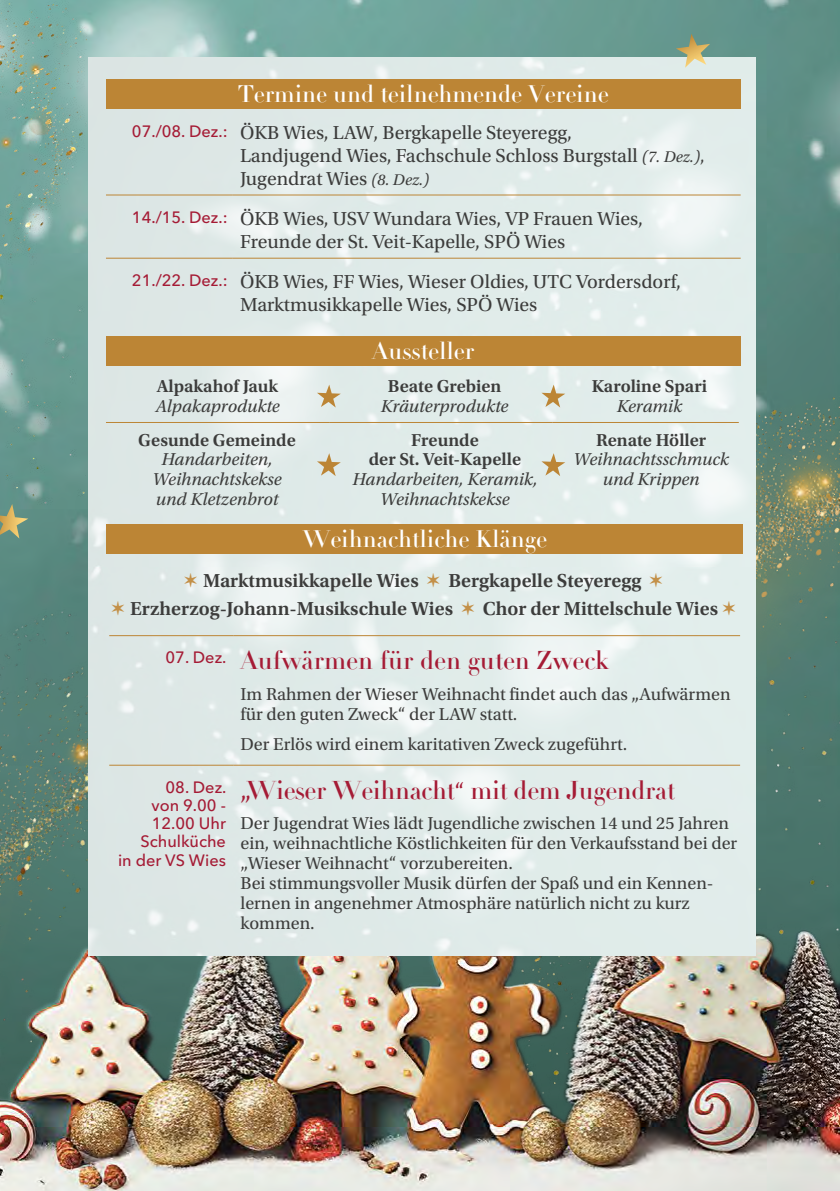
<style>
.page{position:relative;width:840px;height:1191px;background:#fff}
.page>*{position:absolute;margin:0;border:0;box-sizing:border-box;transform-origin:0 0}
.t1{font:25.4px "Didot LT Pro Headline";letter-spacing:-.01em;color:#a51b35}
.t2{font:23.6px "Didot LT Pro Headline";color:#fff}
.t3{font:19.8px/23px "Utopia Std";color:#3c3c3b}
.t4{font:600 19.8px/28px "Utopia Std";color:#3c3c3b;text-align:center}
.t5{font:18.2px/20px "Utopia Std";color:#3c3c3b}
.t6{font:italic 18.2px/20px "Utopia Std";color:#3c3c3b;text-align:center}
.t7{font:600 18.2px/20px "Utopia Std";color:#3c3c3b;text-align:center}
.t8{font:500 16.4px/18.2px "Avenir Next LT Pro";color:#a51b35;text-align:right}
.s1{font-family:"Avenir Next LT Pro";font-weight:500;font-size:16.4px;color:#a51b35}
.s2{font-style:italic;font-size:16.4px}
.s3{font-size:18.2px}
.s4{color:#c39048}
.s5{font-family:"Utopia Std"}
.s6{font-family:"Utopia Std";font-size:23.6px}
</style>
<div class="page">
<img style="left:87px;top:0;width:752px;height:428px">
<img style="left:0;top:428px;width:88px;height:443px">
<img style="left:755px;top:395px;width:84px;height:476px">
<img style="left:0;top:871px;width:839px;height:320px">
<img style="left:0;top:0;width:87px;height:510px">
<svg style="left:0;top:504px;width:28px;height:34px"></svg>
<img style="left:88px;top:58px;width:667px;height:897px">
<div style="left:106px;top:79px;width:634px;height:30px;background:#bc8535"></div>
<hr style="left:106px;top:194px;width:127px;height:1px;background:#bc8535">
<hr style="left:233px;top:194px;width:507px;height:1px;background:#bc8535">
<hr style="left:106px;top:258px;width:127px;height:1px;background:#bc8535">
<hr style="left:233px;top:258px;width:507px;height:1px;background:#bc8535">
<div style="left:106px;top:336px;width:634px;height:29px;background:#bc8535"></div>
<div style="left:107px;top:524px;width:635px;height:29px;background:#bc8535"></div>
<hr style="left:106px;top:422px;width:223px;height:1px;background:#bc8535">
<hr style="left:329px;top:422px;width:223px;height:1px;background:#bc8535">
<hr style="left:552px;top:422px;width:186px;height:1px;background:#bc8535">
<hr style="left:109px;top:764px;width:124px;height:1px;background:#bc8535">
<hr style="left:233px;top:764px;width:506px;height:1px;background:#bc8535">
<hr style="left:109px;top:635px;width:124px;height:1px;background:#bc8535">
<hr style="left:233px;top:635px;width:506px;height:1px;background:#bc8535">
<svg style="left:317px;top:384px;width:23px;height:23px"></svg>
<svg style="left:541px;top:384px;width:24px;height:23px"></svg>
<svg style="left:317px;top:453px;width:23px;height:23px"></svg>
<svg style="left:541px;top:453px;width:24px;height:23px"></svg>
<svg style="left:675px;top:34px;width:34px;height:34px"></svg>
<p class="t2" style="left:238px;top:80px;width:372px">Termine und teilnehmende Vereine</p>
<p class="t3" style="left:240px;top:121px;width:466px;text-indent:-108px"><span class="s1">07./08. Dez.:</span> ÖKB Wies, LAW, Bergkapelle Steyeregg,<br>Landjugend Wies, Fachschule Schloss Burgstall <span class="s2">(7. Dez.)</span><span class="s3">,<br></span>Jugendrat Wies <span class="s2">(8. Dez.)</span></p>
<p class="t3" style="left:240px;top:207px;width:404px;text-indent:-108px"><span class="s1">14./15. Dez.:</span> ÖKB Wies, USV Wundara Wies, VP Frauen Wies,<br>Freunde der St. Veit-Kapelle, SPÖ Wies</p>
<p class="t3" style="left:240px;top:270px;width:442px;text-indent:-108px"><span class="s1">21./22. Dez.:</span> ÖKB Wies, FF Wies, Wieser Oldies, UTC Vordersdorf,<br>Marktmusikkapelle Wies, SPÖ Wies</p>
<p class="t2" style="left:372px;top:336px;width:104px">Aussteller</p>
<p class="t7" style="left:157px;top:377px;width:123px">Alpakahof Jauk</p>
<p class="t6" style="left:155px;top:397px;width:126px">Alpakaprodukte</p>
<p class="t7" style="left:138px;top:430px;width:159px">Gesunde Gemeinde</p>
<p class="t6" style="left:152px;top:450px;width:131px">Handarbeiten,<br>Weihnachtskekse und Kletzenbrot</p>
<p class="t7" style="left:387px;top:377px;width:115px">Beate Grebien</p>
<p class="t6" style="left:380px;top:397px;width:129px">Kräuterprodukte</p>
<p class="t7" style="left:368px;top:430px;width:154px">Freunde<br>der St. Veit-Kapelle</p>
<p class="t6" style="left:352px;top:470px;width:186px">Handarbeiten, Keramik,<br>Weihnachtskekse</p>
<p class="t2" style="left:303px;top:524px;width:246px">Weihnachtliche Klänge</p>
<p class="t7" style="left:591px;top:377px;width:117px">Karoline Spari</p>
<p class="t6" style="left:616px;top:397px;width:67px">Keramik</p>
<p class="t7" style="left:595px;top:430px;width:112px">Renate Höller</p>
<p class="t6" style="left:573px;top:450px;width:157px">Weihnachtsschmuck und Krippen</p>
<p class="t4" style="left:111px;top:566px;width:626px"><span class="s4">✶</span> Marktmusikkapelle Wies <span class="s4">✶</span> Bergkapelle Steyeregg <span class="s4">✶<br>✶</span> Erzherzog-Johann-Musikschule Wies <span class="s4">✶</span> Chor der Mittelschule Wies <span class="s4">✶</span></p>
<h1 class="t1" style="left:165px;top:645px;width:444px"><sup>07.</sup> <sup>Dez.</sup> Aufwärmen für den guten Zweck</h1>
<p class="t5" style="left:240px;top:684px;width:491px">Im Rahmen der Wieser Weihnacht findet auch das „Aufwärmen für den guten Zweck“ der LAW statt.</p>
<p class="t5" style="left:240px;top:734px;width:388px">Der Erlös wird einem karitativen Zweck zugeführt.</p>
<p class="t8" style="left:118px;top:778px;width:110px">08. Dez.<br>von 9.00 -<br>12.00 Uhr<br>Schulküche<br>in der VS Wies</p>
<h1 class="t1" style="left:240px;top:774px;width:436px"><span class="s5">„</span>Wieser Weihnacht<span class="s6">“</span> mit dem Jugendrat</h1>
<p class="t5" style="left:240px;top:813px;width:498px">Der Jugendrat Wies lädt Jugendliche zwischen 14 und 25 Jahren ein, weihnachtliche Köstlichkeiten für den Verkaufsstand bei der „Wieser Weihnacht“ vorzubereiten.<br>Bei stimmungsvoller Musik dürfen der Spaß und ein Kennen&shy;lernen in angenehmer Atmosphäre natürlich nicht zu kurz kommen.</p>
</div>
